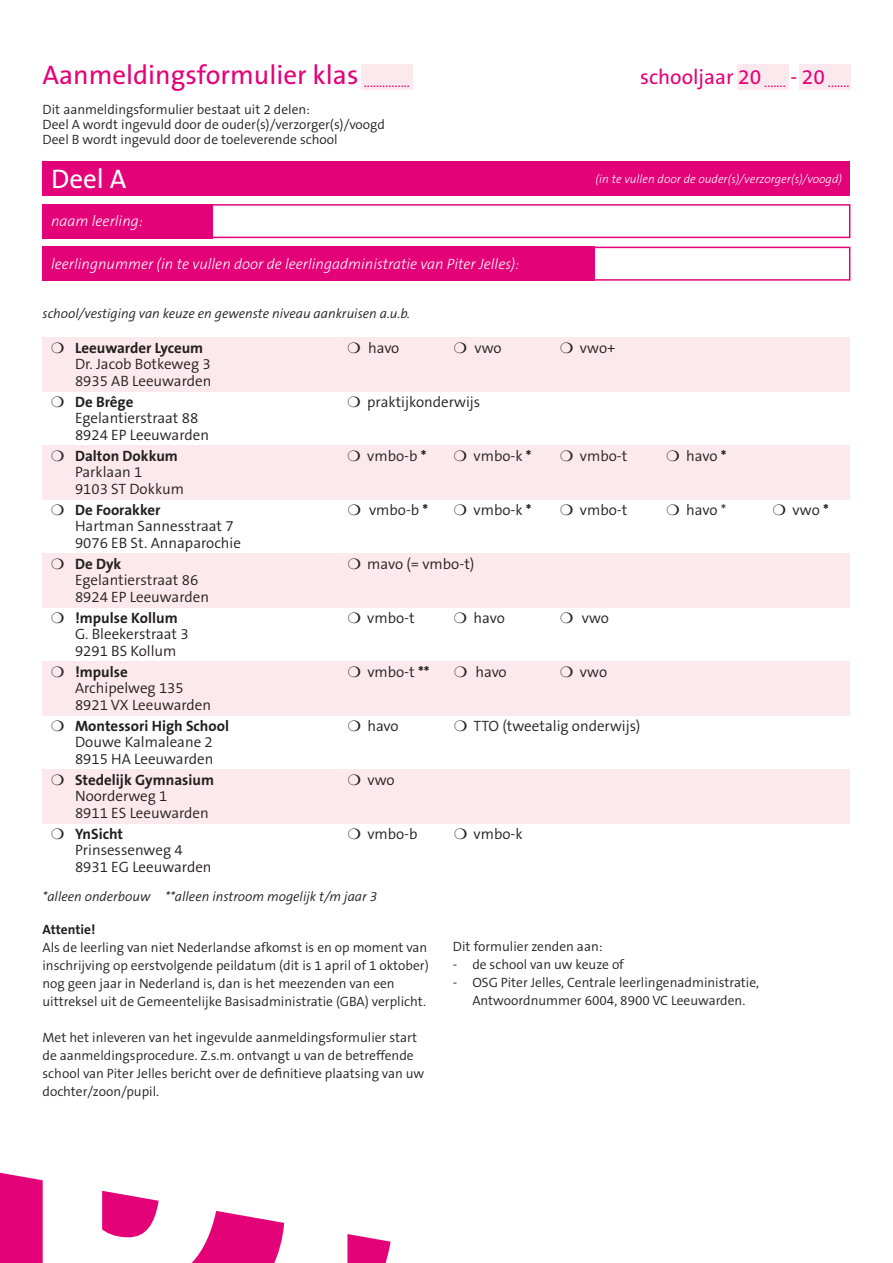
<style>
.page{position:relative;width:893px;height:1263px;background:#fff}
.page>*{position:absolute;margin:0;border:0;box-sizing:border-box;transform-origin:0 0}
.t1{font:27px "The Sans B5 Plain";color:#e40278}
.t2{font:27px "The Sans B5 Plain";color:#fff}
.t3{font:21px "The Sans B5 Plain";color:#e40278}
.t4{font:300 15px/16.5px "The Sans B4";color:#231f20}
.t5{font:700 15px "The Sans B7";color:#231f20}
.t6{font:italic 300 15px "The Sans B3";color:#fff}
.t7{font:300 13.5px/18px "The Sans B4";color:#231f20}
.t8{font:italic 300 13.5px "The Sans B4";color:#231f20}
.t9{font:700 13.5px "The Sans B7";color:#231f20}
.t10{font:italic 300 12px "The Sans B3";color:#fff}
.s1{font-family:"The Sans B7";font-weight:700}
</style>
<div class="page">
<svg style="left:0;top:1172px;width:391px;height:91px"></svg>
<div style="left:0;top:1180px;width:21px;height:68px;background:#e40278"></div>
<div style="left:799px;top:64px;width:51px;height:25px;background:#fbe7ed"></div>
<div style="left:737px;top:64px;width:51px;height:25px;background:#fbe7ed"></div>
<div style="left:361px;top:64px;width:51px;height:25px;background:#fbe7ed"></div>
<div style="left:43px;top:337px;width:807px;height:54px;background:#fbe7ed"></div>
<div style="left:43px;top:445px;width:807px;height:54px;background:#fbe7ed"></div>
<div style="left:43px;top:553px;width:807px;height:54px;background:#fbe7ed"></div>
<div style="left:43px;top:661px;width:807px;height:54px;background:#fbe7ed"></div>
<div style="left:43px;top:769px;width:807px;height:54px;background:#fbe7ed"></div>
<div style="left:43px;top:162px;width:807px;height:34px;background:#e40278"></div>
<div style="left:43px;top:204px;width:807px;height:34px;background:#fff;border:2px solid #e40278"></div>
<div style="left:43px;top:204px;width:170px;height:34px;background:#e40278"></div>
<div style="left:43px;top:247px;width:807px;height:34px;background:#fff;border:2px solid #e40278"></div>
<div style="left:43px;top:247px;width:552px;height:34px;background:#e40278"></div>
<h1 class="t1" style="left:43px;top:61px;width:369px">Aanmeldingsformulier klas <sub>...............</sub></h1>
<p class="t7" style="left:43px;top:103px;width:344px;line-height:15px">Dit aanmeldingsformulier bestaat uit 2 delen:<br>Deel A wordt ingevuld door de ouder(s)/verzorger(s)/voogd<br>Deel B wordt ingevuld door de toeleverende school</p>
<h1 class="t2" style="left:51px;top:165px;width:77px">Deel A</h1>
<p class="t10" style="left:596px;top:172px;width:248px">(in te vullen door de ouder(s)/verzorger(s)/voogd)</p>
<p class="t6" style="left:51px;top:213px;width:94px">naam leerling:</p>
<p class="t6" style="left:51px;top:256px;width:470px">leerlingnummer (in te vullen door de leerlingadministratie van Piter Jelles):</p>
<p class="t8" style="left:43px;top:307px;width:369px">school/vestiging van keuze en gewenste niveau aankruisen a.u.b.</p>
<h2 class="t3" style="left:640px;top:66px;width:211px">schooljaar 20 <sub>.......</sub> - 20 <sub>.......</sub></h2>
<p class="t5" style="left:75px;top:340px;width:130px">Leeuwarder Lyceum</p>
<p class="t4" style="left:75px;top:357px;width:138px">Dr. Jacob Botkeweg 3<br>8935 AB Leeuwarden</p>
<p class="t5" style="left:75px;top:394px;width:60px">De Brêge</p>
<p class="t4" style="left:75px;top:411px;width:136px">Egelantierstraat 88<br>8924 EP Leeuwarden</p>
<p class="t5" style="left:75px;top:448px;width:104px">Dalton Dokkum</p>
<p class="t4" style="left:75px;top:465px;width:110px">Parklaan 1<br>9103 ST Dokkum</p>
<p class="t5" style="left:75px;top:502px;width:87px">De Foorakker</p>
<p class="t4" style="left:75px;top:519px;width:168px">Hartman Sannesstraat 7<br>9076 EB St. Annaparochie</p>
<p class="t5" style="left:75px;top:556px;width:48px">De Dyk</p>
<p class="t4" style="left:75px;top:573px;width:136px">Egelantierstraat 86<br>8924 EP Leeuwarden</p>
<p class="t5" style="left:75px;top:610px;width:104px">!mpulse Kollum</p>
<p class="t4" style="left:75px;top:627px;width:115px">G. Bleekerstraat 3<br>9291 BS Kollum</p>
<p class="t5" style="left:75px;top:664px;width:54px">!mpulse</p>
<p class="t4" style="left:75px;top:681px;width:138px">Archipelweg 135<br>8921 VX Leeuwarden</p>
<p class="t5" style="left:75px;top:718px;width:156px">Montessori High School</p>
<p class="t4" style="left:75px;top:735px;width:140px">Douwe Kalmaleane 2<br>8915 HA Leeuwarden</p>
<p class="t5" style="left:75px;top:772px;width:140px">Stedelijk Gymnasium</p>
<p class="t4" style="left:75px;top:789px;width:135px">Noorderweg 1<br>8911 ES Leeuwarden</p>
<p class="t5" style="left:75px;top:826px;width:50px">YnSicht</p>
<p class="t4" style="left:75px;top:843px;width:138px">Prinsessenweg 4<br>8931 EG Leeuwarden</p>
<p class="t4" style="left:368px;top:340px;width:33px">havo</p>
<p class="t4" style="left:474px;top:340px;width:29px">vwo</p>
<p class="t4" style="left:580px;top:340px;width:37px">vwo+</p>
<p class="t4" style="left:367px;top:394px;width:115px">praktijkonderwijs</p>
<p class="t4" style="left:367px;top:448px;width:61px">vmbo-b <span class="s1">*</span></p>
<p class="t4" style="left:474px;top:448px;width:60px">vmbo-k <span class="s1">*</span></p>
<p class="t4" style="left:580px;top:448px;width:49px">vmbo-t</p>
<p class="t4" style="left:686px;top:448px;width:42px">havo <span class="s1">*</span></p>
<p class="t4" style="left:369px;top:502px;width:61px">vmbo-b <span class="s1">*</span></p>
<p class="t4" style="left:474px;top:502px;width:60px">vmbo-k <span class="s1">*</span></p>
<p class="t4" style="left:580px;top:502px;width:49px">vmbo-t</p>
<p class="t4" style="left:686px;top:502px;width:42px">havo *</p>
<p class="t4" style="left:792px;top:502px;width:38px">vwo <span class="s1">*</span></p>
<p class="t4" style="left:367px;top:556px;width:109px">mavo (= vmbo-t)</p>
<p class="t4" style="left:367px;top:610px;width:49px">vmbo-t</p>
<p class="t4" style="left:474px;top:610px;width:33px">havo</p>
<p class="t4" style="left:582px;top:610px;width:29px">vwo</p>
<p class="t4" style="left:367px;top:664px;width:64px">vmbo-t <span class="s1">**</span></p>
<p class="t4" style="left:475px;top:664px;width:33px">havo</p>
<p class="t4" style="left:580px;top:664px;width:29px">vwo</p>
<p class="t4" style="left:367px;top:718px;width:33px">havo</p>
<p class="t4" style="left:474px;top:718px;width:168px">TTO (tweetalig onderwijs)</p>
<p class="t4" style="left:367px;top:772px;width:29px">vwo</p>
<p class="t4" style="left:367px;top:826px;width:52px">vmbo-b</p>
<p class="t4" style="left:474px;top:826px;width:51px">vmbo-k</p>
<p class="t8" style="left:43px;top:890px;width:336px">*alleen onderbouw **alleen instroom mogelijk t/m jaar 3</p>
<p class="t9" style="left:43px;top:922px;width:54px">Attentie!</p>
<p class="t7" style="left:43px;top:939px;width:388px">Als de leerling van niet Nederlandse afkomst is en op moment van inschrijving op eerstvolgende peildatum (dit is 1 april of 1 oktober) nog geen jaar in Nederland is, dan is het meezenden van een uittreksel uit de Gemeentelijke Basisadministratie (GBA) verplicht.</p>
<p class="t7" style="left:43px;top:1029px;width:383px">Met het inleveren van het ingevulde aanmeldingsformulier start de aanmeldingsprocedure. Z.s.m. ontvangt u van de betreffende school van Piter Jelles bericht over de definitieve plaatsing van uw dochter/zoon/pupil.</p>
<p class="t7" style="left:453px;top:938px;width:151px">Dit formulier zenden aan:</p>
<p class="t7" style="left:453px;top:956px;width:173px">- de school van uw keuze of</p>
<p class="t7" style="left:453px;top:974px;width:308px;text-align:center">- OSG Piter Jelles, Centrale leerlingenadministratie,<br>Antwoordnummer 6004, 8900 VC Leeuwarden.</p>
</div>
